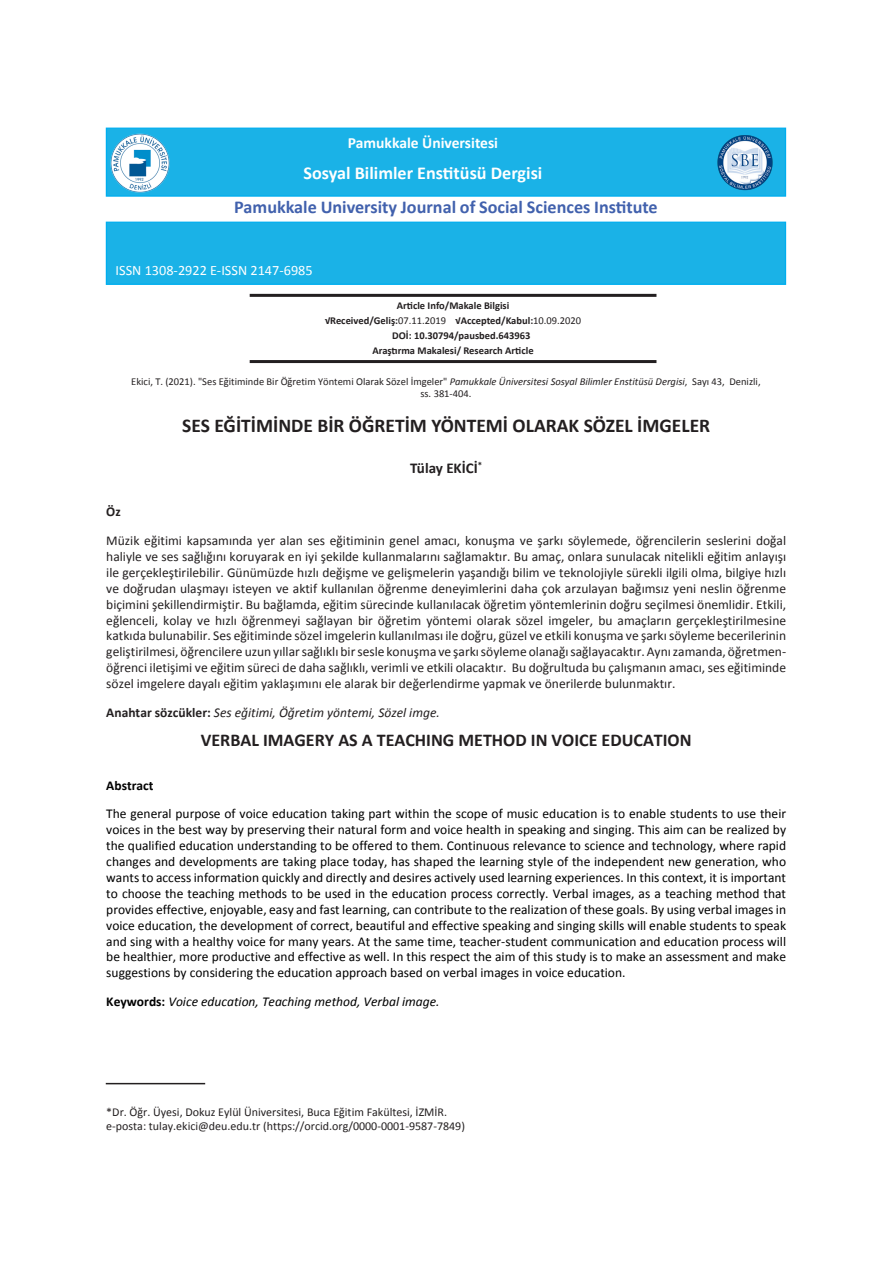
<style>
.page{position:relative;width:893px;height:1263px;background:#fff}
.page>*{position:absolute;margin:0;border:0;box-sizing:border-box;transform-origin:0 0}
.t1{font:700 19.5px "Calibri";color:#231f20}
.t2{font:700 18.15px "Calibri";color:#4161ad}
.t3{font:700 18.15px "Calibri";color:#fff}
.t4{font:700 18px "Calibri";color:#231f20}
.t5{font:700 15.6px "Calibri";color:#fff}
.t6{font:700 15px "Calibri";color:#231f20}
.t7{font:14.25px "Calibri";color:#fff}
.t8{font:13.5px/15.9px "Calibri";color:#000;text-align:justify}
.t9{font:13.5px/15.9px "Calibri";color:#231f20;text-align:justify}
.t10{font:italic 13.5px "Calibri";color:#231f20}
.t11{font:italic 13.5px "Calibri";color:#000}
.t12{font:700 13.5px "Calibri";color:#000}
.t13{font:700 13.5px "Calibri";color:#231f20}
.t14{font:12px/13.5px "Calibri";color:#231f20}
.t15{font:10.5px/12px "Calibri";color:#231f20;text-align:center}
.t16{font:700 10.5px "Calibri";color:#231f20}
.s1{font-weight:400}
.s2{font-style:italic}
.s3{font-weight:700;font-style:normal}
</style>
<div class="page">
<hr style="left:250px;top:294px;width:406px;height:3px;background:#231f20">
<hr style="left:250px;top:360px;width:406px;height:3px;background:#231f20">
<div style="left:106px;top:222px;width:680px;height:63px;background:#1ab2e7;border:1px solid #00aeef"></div>
<div style="left:106px;top:128px;width:680px;height:69px;background:#1ab2e7;border:1px solid #00aeef"></div>
<img style="left:717px;top:135px;width:56px;height:56px">
<img style="left:110px;top:133px;width:60px;height:59px">
<hr style="left:106px;top:1083px;width:99px;height:1px;background:#231f20">
<p class="t5" style="left:348px;top:133px;width:152px">Pamukkale Üniversitesi</p>
<h2 class="t3" style="left:304px;top:162px;width:240px">Sosyal Bilimler Enstitüsü Dergisi</h2>
<h2 class="t2" style="left:234px;top:196px;width:425px">Pamukkale University Journal of Social Sciences Institute</h2>
<p class="t7" style="left:116px;top:261px;width:199px">ISSN 1308-2922 E-ISSN 2147-6985</p>
<p class="t16" style="left:397px;top:299px;width:114px">Article Info/Makale Bilgisi</p>
<p class="t16" style="left:325px;top:314px;width:258px">√Received/Geliş:<span class="s1">07.11.2019</span> √Accepted/Kabul:<span class="s1">10.09.2020</span></p>
<p class="t16" style="left:392px;top:329px;width:140px">DOİ: 10.30794/pausbed.643963</p>
<p class="t16" style="left:372px;top:344px;width:163px">Araştırma Makalesi/ Research Article</p>
<p class="t15" style="left:131px;top:375px;width:631px">Ekici, T. (2021). "Ses Eğitiminde Bir Öğretim Yöntemi Olarak Sözel İmgeler" <span class="s2">Pamukkale Üniversitesi Sosyal Bilimler Enstitüsü Dergisi</span>, Sayı 43, Denizli, ss. 381-404.</p>
<h1 class="t1" style="left:182px;top:414px;width:529px">SES EĞİTİMİNDE BİR ÖĞRETİM YÖNTEMİ OLARAK SÖZEL İMGELER</h1>
<p class="t6" style="left:410px;top:458px;width:73px">Tülay EKİCİ<sup>*</sup></p>
<p class="t13" style="left:106px;top:503px;width:16px">Öz</p>
<p class="t9" style="left:106px;top:532px;width:681px">Müzik eğitimi kapsamında yer alan ses eğitiminin genel amacı, konuşma ve şarkı söylemede, öğrencilerin seslerini doğal haliyle ve ses sağlığını koruyarak en iyi şekilde kullanmalarını sağlamaktır. Bu amaç, onlara sunulacak nitelikli eğitim anlayışı ile gerçekleştirilebilir. Günümüzde hızlı değişme ve gelişmelerin yaşandığı bilim ve teknolojiyle sürekli ilgili olma, bilgiye hızlı ve doğrudan ulaşmayı isteyen ve aktif kullanılan öğrenme deneyimlerini daha çok arzulayan bağımsız yeni neslin öğrenme biçimini şekillendirmiştir. Bu bağlamda, eğitim sürecinde kullanılacak öğretim yöntemlerinin doğru seçilmesi önemlidir. Etkili, eğlenceli, kolay ve hızlı öğrenmeyi sağlayan bir öğretim yöntemi olarak sözel imgeler, bu amaçların gerçekleştirilmesine katkıda bulunabilir. Ses eğitiminde sözel imgelerin kullanılması ile doğru, güzel ve etkili konuşma ve şarkı söyleme becerilerinin geliştirilmesi, öğrencilere uzun yıllar sağlıklı bir sesle konuşma ve şarkı söyleme olanağı sağlayacaktır. Aynı zamanda, öğretmen&shy;öğrenci iletişimi ve eğitim süreci de daha sağlıklı, verimli ve etkili olacaktır. Bu doğrultuda bu çalışmanın amacı, ses eğitiminde sözel imgelere dayalı eğitim yaklaşımını ele alarak bir değerlendirme yapmak ve önerilerde bulunmaktır.</p>
<p class="t10" style="left:106px;top:704px;width:335px"><span class="s3">Anahtar sözcükler:</span> Ses eğitimi, Öğretim yöntemi, Sözel imge.</p>
<h3 class="t4" style="left:201px;top:729px;width:492px">VERBAL IMAGERY AS A TEACHING METHOD IN VOICE EDUCATION</h3>
<p class="t12" style="left:106px;top:777px;width:49px">Abstract</p>
<p class="t8" style="left:106px;top:805px;width:681px">The general purpose of voice education taking part within the scope of music education is to enable students to use their voices in the best way by preserving their natural form and voice health in speaking and singing. This aim can be realized by the qualified education understanding to be offered to them. Continuous relevance to science and technology, where rapid changes and developments are taking place today, has shaped the learning style of the independent new generation, who wants to access information quickly and directly and desires actively used learning experiences. In this context, it is important to choose the teaching methods to be used in the education process correctly. Verbal images, as a teaching method that provides effective, enjoyable, easy and fast learning, can contribute to the realization of these goals. By using verbal images in voice education, the development of correct, beautiful and effective speaking and singing skills will enable students to speak and sing with a healthy voice for many years. At the same time, teacher-student communication and education process will be healthier, more productive and effective as well. In this respect the aim of this study is to make an assessment and make suggestions by considering the education approach based on verbal images in voice education.</p>
<p class="t11" style="left:106px;top:993px;width:335px"><span class="s3">Keywords:</span> Voice education, Teaching method, Verbal image.</p>
<p class="t14" style="left:106px;top:1105px;width:360px">*Dr. Öğr. Üyesi, Dokuz Eylül Üniversitesi, Buca Eğitim Fakültesi, İZMİR. e-posta: tulay.ekici@deu.edu.tr (https://orcid.org/0000-0001-9587-7849)</p>
</div>
